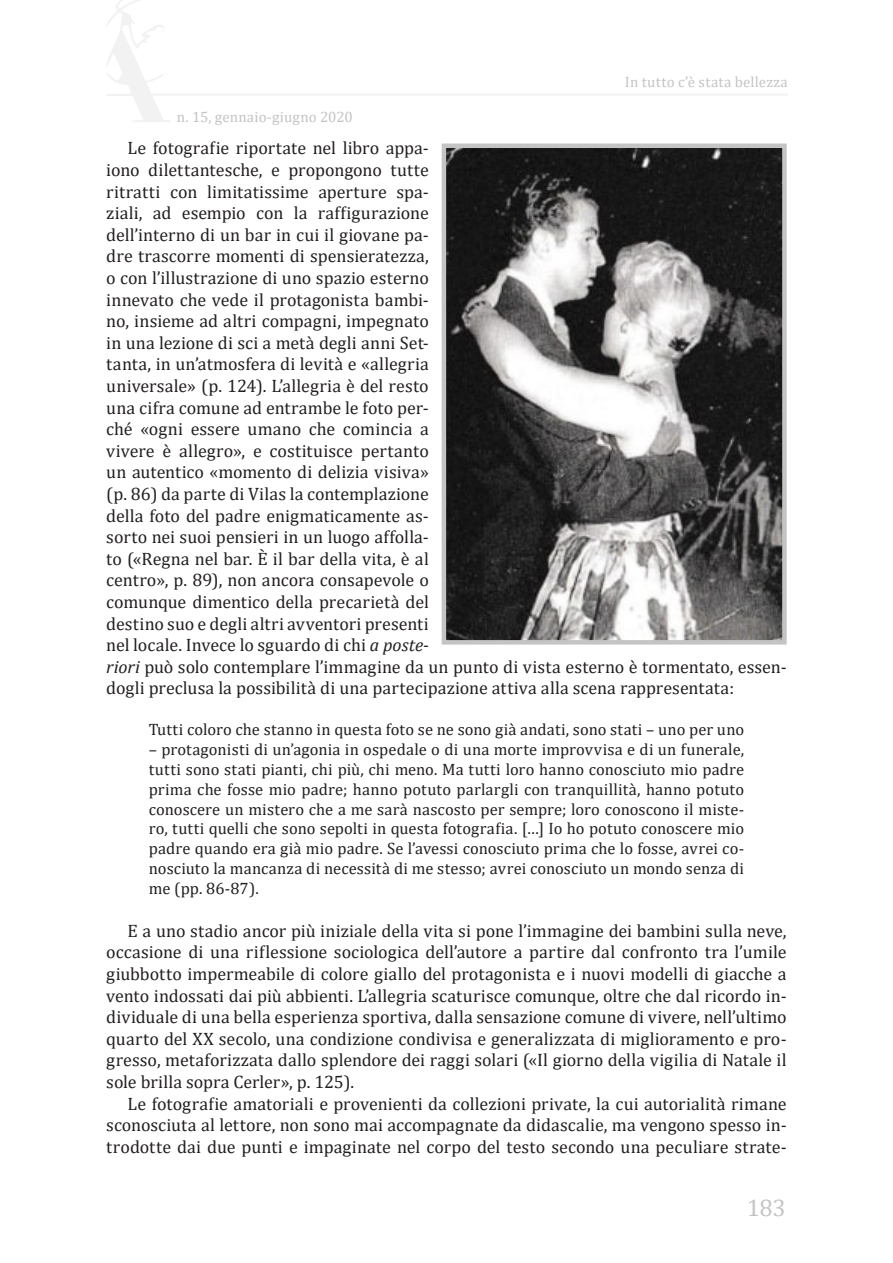
<style>
.page{position:relative;width:893px;height:1263px;background:#fff}
.page>*{position:absolute;margin:0;border:0;box-sizing:border-box;transform-origin:0 0}
.t1{font:24px "Cambria";color:#c4c4c4}
.Corpo{font:18px/21.6px "Cambria";letter-spacing:.005em;color:#231f20;text-align:justify}
.Citazione{font:16.5px/19.8px "Cambria";letter-spacing:.005em;color:#231f20;text-align:justify}
.t2{font:15px "Cambria";letter-spacing:.01em;color:#c4c4c4}
.s1{font-style:italic}
</style>
<div class="page">
<svg style="left:107px;top:0;width:64px;height:122px"></svg>
<hr style="left:131px;top:93px;width:657px;height:3px;background:#f2f3f3">
<img style="left:447px;top:149px;width:335px;height:491px">
<div style="left:442px;top:144px;width:345px;height:501px;border:4px solid #c4c4c4"></div>
<p class="t2" style="left:625px;top:73px;width:164px">In tutto c’è stata bellezza</p>
<p class="t2" style="left:177px;top:108px;width:177px">n. 15, gennaio-giugno 2020</p>
<p class="Corpo" style="left:106px;top:137px;width:682px;text-align:left;text-indent:21px">Le fotografie riportate nel libro appa-<br>iono dilettantesche, e propongono tutte<br>ritratti con limitatissime aperture spa-<br>ziali, ad esempio con la raffigurazione<br>dell’interno di un bar in cui il giovane pa-<br>dre trascorre momenti di spensieratezza,<br>o con l’illustrazione di uno spazio esterno<br>innevato che vede il protagonista bambi-<br>no, insieme ad altri compagni, impegnato<br>in una lezione di sci a metà degli anni Set-<br>tanta, in un’atmosfera di levità e «allegria<br>universale» (p. 124). L’allegria è del resto<br>una cifra comune ad entrambe le foto per-<br>ché «ogni essere umano che comincia a<br>vivere è allegro», e costituisce pertanto<br>un autentico «momento di delizia visiva»<br>(p. 86) da parte di Vilas la contemplazione<br>della foto del padre enigmaticamente as-<br>sorto nei suoi pensieri in un luogo affolla-<br>to («Regna nel bar. È il bar della vita, è al<br>centro», p. 89), non ancora consapevole o<br>comunque dimentico della precarietà del<br>destino suo e degli altri avventori presenti<br>nel locale. Invece lo sguardo di chi <span class="s1">a poste-<br>riori</span> può solo contemplare l’immagine da un punto di vista esterno è tormentato, essen&shy;dogli preclusa la possibilità di una partecipazione attiva alla scena rappresentata:</p>
<p class="Citazione" style="left:149px;top:720px;width:597px">Tutti coloro che stanno in questa foto se ne sono già andati, sono stati – uno per uno</p>
<p class="Citazione" style="left:149px;top:740px;width:597px">– protagonisti di un’agonia in ospedale o di una morte improvvisa e di un funerale, tutti sono stati pianti, chi più, chi meno. Ma tutti loro hanno conosciuto mio padre prima che fosse mio padre; hanno potuto parlargli con tranquillità, hanno potuto conoscere un mistero che a me sarà nascosto per sempre; loro conoscono il miste&shy;ro, tutti quelli che sono sepolti in questa fotografia. […] Io ho potuto conoscere mio padre quando era già mio padre. Se l’avessi conosciuto prima che lo fosse, avrei co&shy;nosciuto la mancanza di necessità di me stesso; avrei conosciuto un mondo senza di me (pp. 86-87).</p>
<p class="Corpo" style="left:106px;top:920px;width:682px;text-indent:21px">E a uno stadio ancor più iniziale della vita si pone l’immagine dei bambini sulla neve, occasione di una riflessione sociologica dell’autore a partire dal confronto tra l’umile giubbotto impermeabile di colore giallo del protagonista e i nuovi modelli di giacche a vento indossati dai più abbienti. L’allegria scaturisce comunque, oltre che dal ricordo in&shy;dividuale di una bella esperienza sportiva, dalla sensazione comune di vivere, nell’ultimo quarto del XX secolo, una condizione condivisa e generalizzata di miglioramento e pro&shy;gresso, metaforizzata dallo splendore dei raggi solari («Il giorno della vigilia di Natale il sole brilla sopra Cerler», p. 125).</p>
<p class="Corpo" style="left:106px;top:1092px;width:682px;text-indent:21px">Le fotografie amatoriali e provenienti da collezioni private, la cui autorialità rimane sconosciuta al lettore, non sono mai accompagnate da didascalie, ma vengono spesso in&shy;trodotte dai due punti e impaginate nel corpo del testo secondo una peculiare strate-</p>
<h1 class="t1" style="left:747px;top:1193px;width:40px">183</h1>
</div>
